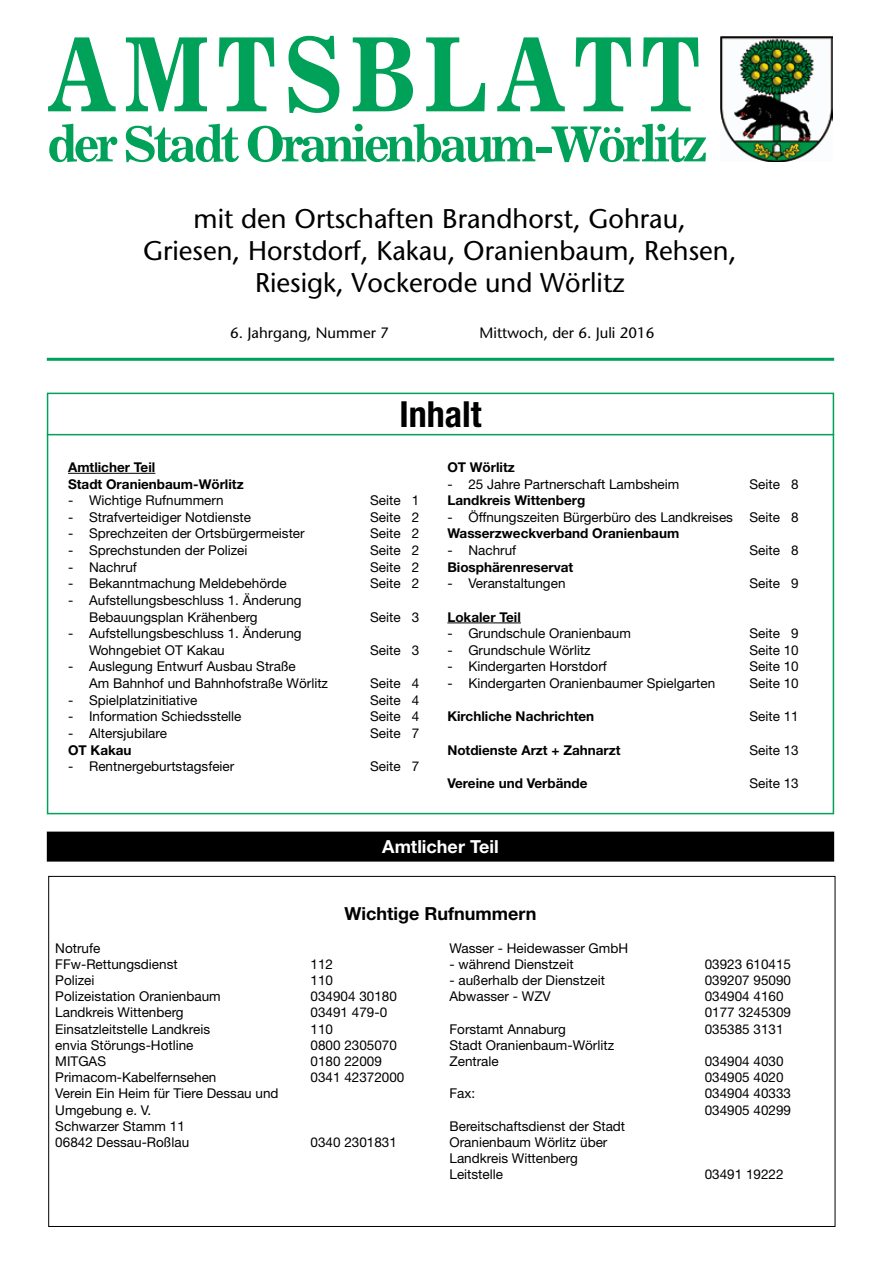
<style>
.page{position:relative;width:881px;height:1263px;background:#fff}
.page>*{position:absolute;margin:0;border:0;box-sizing:border-box;transform-origin:0 0}
.t1{font:700 108px "Excelsior";letter-spacing:.08em;color:#00a158;scale:.83 1}
.t2{font:700 51px "Excelsior";letter-spacing:-.08em;color:#00a158}
.t3{font:700 condensed 36px "Helvetica Neue LT";color:#000}
.t4{font:27px/32.4px "Stone Sans";color:#000;text-align:center}
.t5{font:700 18px "Helvetica Neue LT";color:#000}
.t6{font:700 18px "Helvetica Neue LT";color:#fff}
.t7{font:15px "Stone Sans";color:#000}
.t8{font:13.5px/16.2px "Helvetica Neue LT";color:#000}
.t9{font:700 13.5px/16.6px "Helvetica Neue LT";color:#000}
</style>
<div class="page">
<div style="left:47px;top:393px;width:786px;height:421px;border:2px solid #00a158"></div>
<hr style="left:47px;top:434px;width:786px;height:1px;background:#00a158">
<hr style="left:47px;top:358px;width:786px;height:3px;background:#00a158">
<img style="left:720px;top:36px;width:111px;height:126px">
<hr style="left:68px;top:473px;width:87px;height:1px;background:#000">
<hr style="left:447px;top:622px;width:73px;height:1px;background:#000">
<div style="left:47px;top:831px;width:786px;height:30px;background:#000"></div>
<h1 class="t1" style="left:47px;top:12px;width:789px">Amtsblatt</h1>
<h2 class="t2" style="left:47px;top:115px;width:662px">der Stadt Oranienbaum-Wörlitz</h2>
<h3 class="t4" style="left:143px;top:202px;width:594px">mit den Ortschaften Brandhorst, Gohrau,<br>Griesen, Horstdorf, Kakau, Oranienbaum, Rehsen,<br>Riesigk, Vockerode und Wörlitz</h3>
<p class="t7" style="left:230px;top:323px;width:160px">6. Jahrgang, Nummer 7</p>
<p class="t7" style="left:479px;top:323px;width:176px">Mittwoch, der 6. Juli 2016</p>
<h3 class="t3" style="left:399px;top:392px;width:83px">Inhalt</h3>
<p class="t9" style="left:68px;top:458px;width:177px">Amtlicher Teil<br>Stadt Oranienbaum-Wörlitz</p>
<p class="t8" style="left:68px;top:492px;width:157px">- Wichtige Rufnummern</p>
<p class="t8" style="left:370px;top:492px;width:51px">Seite 1</p>
<p class="t8" style="left:68px;top:509px;width:184px">- Strafverteidiger Notdienste</p>
<p class="t8" style="left:370px;top:509px;width:51px">Seite 2</p>
<p class="t8" style="left:68px;top:525px;width:238px">- Sprechzeiten der Ortsbürgermeister</p>
<p class="t8" style="left:370px;top:525px;width:51px">Seite 2</p>
<p class="t8" style="left:68px;top:542px;width:181px">- Sprechstunden der Polizei</p>
<p class="t8" style="left:370px;top:542px;width:51px">Seite 2</p>
<p class="t8" style="left:68px;top:559px;width:70px">- Nachruf</p>
<p class="t8" style="left:370px;top:559px;width:51px">Seite 2</p>
<p class="t8" style="left:68px;top:575px;width:220px">- Bekanntmachung Meldebehörde</p>
<p class="t8" style="left:370px;top:575px;width:51px">Seite 2</p>
<p class="t8" style="left:89px;top:592px;width:214px;line-height:16.6px;text-indent:-21px">- Aufstellungsbeschluss 1. Änderung<br>Bebauungsplan Krähenberg</p>
<p class="t8" style="left:370px;top:608px;width:51px">Seite 3</p>
<p class="t8" style="left:89px;top:625px;width:214px;line-height:16.6px;text-indent:-21px">- Aufstellungsbeschluss 1. Änderung<br>Wohngebiet OT Kakau</p>
<p class="t8" style="left:89px;top:658px;width:240px;line-height:16.6px;text-indent:-21px">- Auslegung Entwurf Ausbau Straße<br>Am Bahnhof und Bahnhofstraße Wörlitz</p>
<p class="t8" style="left:370px;top:642px;width:51px">Seite 3</p>
<p class="t8" style="left:370px;top:675px;width:51px">Seite 4</p>
<p class="t8" style="left:68px;top:691px;width:131px">- Spielplatzinitiative</p>
<p class="t8" style="left:370px;top:691px;width:51px">Seite 4</p>
<p class="t8" style="left:68px;top:708px;width:175px">- Information Schiedsstelle</p>
<p class="t8" style="left:370px;top:708px;width:51px">Seite 4</p>
<p class="t8" style="left:68px;top:725px;width:100px">- Altersjubilare</p>
<p class="t8" style="left:370px;top:725px;width:51px">Seite 7</p>
<p class="t9" style="left:68px;top:741px;width:65px">OT Kakau</p>
<p class="t8" style="left:68px;top:758px;width:168px">- Rentnergeburtstagsfeier</p>
<p class="t8" style="left:370px;top:758px;width:51px">Seite 7</p>
<p class="t9" style="left:447px;top:458px;width:69px">OT Wörlitz</p>
<p class="t8" style="left:447px;top:475px;width:233px">- 25 Jahre Partnerschaft Lambsheim</p>
<p class="t8" style="left:749px;top:475px;width:51px">Seite 8</p>
<p class="t9" style="left:447px;top:492px;width:139px">Landkreis Wittenberg</p>
<p class="t8" style="left:447px;top:509px;width:352px">- Öffnungszeiten Bürgerbüro des Landkreises Seite 8</p>
<p class="t9" style="left:447px;top:525px;width:233px">Wasserzweckverband Oranienbaum</p>
<p class="t8" style="left:447px;top:542px;width:70px">- Nachruf</p>
<p class="t8" style="left:749px;top:542px;width:51px">Seite 8</p>
<p class="t9" style="left:447px;top:558px;width:127px">Biosphärenreservat</p>
<p class="t8" style="left:447px;top:575px;width:120px">- Veranstaltungen</p>
<p class="t8" style="left:749px;top:575px;width:51px">Seite 9</p>
<p class="t9" style="left:447px;top:608px;width:75px">Lokaler Teil</p>
<p class="t8" style="left:447px;top:625px;width:185px">- Grundschule Oranienbaum</p>
<p class="t8" style="left:749px;top:625px;width:51px">Seite 9</p>
<p class="t8" style="left:447px;top:642px;width:145px">- Grundschule Wörlitz</p>
<p class="t8" style="left:749px;top:642px;width:51px">Seite 10</p>
<p class="t8" style="left:447px;top:658px;width:161px">- Kindergarten Horstdorf</p>
<p class="t8" style="left:749px;top:658px;width:51px">Seite 10</p>
<p class="t8" style="left:447px;top:675px;width:269px">- Kindergarten Oranienbaumer Spielgarten</p>
<p class="t8" style="left:749px;top:675px;width:51px">Seite 10</p>
<p class="t9" style="left:447px;top:708px;width:148px">Kirchliche Nachrichten</p>
<p class="t8" style="left:749px;top:708px;width:51px">Seite 11</p>
<p class="t9" style="left:447px;top:741px;width:175px">Notdienste Arzt + Zahnarzt</p>
<p class="t8" style="left:749px;top:741px;width:51px">Seite 13</p>
<p class="t9" style="left:447px;top:774px;width:142px">Vereine und Verbände</p>
<p class="t8" style="left:749px;top:775px;width:51px">Seite 13</p>
<h3 class="t6" style="left:382px;top:835px;width:118px">Amtlicher Teil</h3>
<h3 class="t5" style="left:344px;top:902px;width:193px">Wichtige Rufnummern</h3>
<p class="t8" style="left:55px;top:939px;width:124px">Notrufe<br>FFw-Rettungsdienst</p>
<p class="t8" style="left:310px;top:956px;width:24px">112</p>
<p class="t8" style="left:55px;top:972px;width:41px">Polizei</p>
<p class="t8" style="left:310px;top:972px;width:24px">110</p>
<p class="t8" style="left:55px;top:988px;width:167px">Polizeistation Oranienbaum</p>
<p class="t8" style="left:310px;top:988px;width:88px">034904 30180</p>
<p class="t8" style="left:55px;top:1004px;width:130px">Landkreis Wittenberg</p>
<p class="t8" style="left:310px;top:1004px;width:78px">03491 479-0</p>
<p class="t8" style="left:55px;top:1020px;width:156px">Einsatzleitstelle Landkreis</p>
<p class="t8" style="left:310px;top:1020px;width:24px">110</p>
<p class="t8" style="left:55px;top:1037px;width:140px">envia Störungs-Hotline</p>
<p class="t8" style="left:310px;top:1037px;width:88px">0800 2305070</p>
<p class="t8" style="left:55px;top:1053px;width:52px">MITGAS</p>
<p class="t8" style="left:310px;top:1053px;width:73px">0180 22009</p>
<p class="t8" style="left:55px;top:1069px;width:163px">Primacom-Kabelfernsehen</p>
<p class="t8" style="left:310px;top:1069px;width:95px">0341 42372000</p>
<p class="t8" style="left:55px;top:1085px;width:225px">Verein Ein Heim für Tiere Dessau und<br>Umgebung e. V.<br>Schwarzer Stamm 11<br>06842 Dessau-Roßlau</p>
<p class="t8" style="left:310px;top:1134px;width:88px">0340 2301831</p>
<p class="t8" style="left:449px;top:939px;width:180px">Wasser - Heidewasser GmbH</p>
<p class="t8" style="left:449px;top:956px;width:125px">- während Dienstzeit</p>
<p class="t8" style="left:704px;top:956px;width:88px">03923 610415</p>
<p class="t8" style="left:449px;top:972px;width:157px">- außerhalb der Dienstzeit</p>
<p class="t8" style="left:704px;top:972px;width:88px">039207 95090</p>
<p class="t8" style="left:449px;top:988px;width:103px">Abwasser - WZV</p>
<p class="t8" style="left:704px;top:988px;width:88px">034904 4160<br>0177 3245309</p>
<p class="t8" style="left:449px;top:1020px;width:118px">Forstamt Annaburg</p>
<p class="t8" style="left:704px;top:1020px;width:80px">035385 3131</p>
<p class="t8" style="left:449px;top:1037px;width:166px">Stadt Oranienbaum-Wörlitz<br>Zentrale</p>
<p class="t8" style="left:704px;top:1053px;width:80px">034904 4030<br>034905 4020</p>
<p class="t8" style="left:449px;top:1085px;width:27px">Fax:</p>
<p class="t8" style="left:704px;top:1085px;width:88px">034904 40333<br>034905 40299</p>
<p class="t8" style="left:449px;top:1118px;width:177px">Bereitschaftsdienst der Stadt<br>Oranienbaum Wörlitz ü ber<br>Landkreis Wittenberg<br>Leitstelle</p>
<p class="t8" style="left:704px;top:1166px;width:80px">03491 19222</p>
</div>
